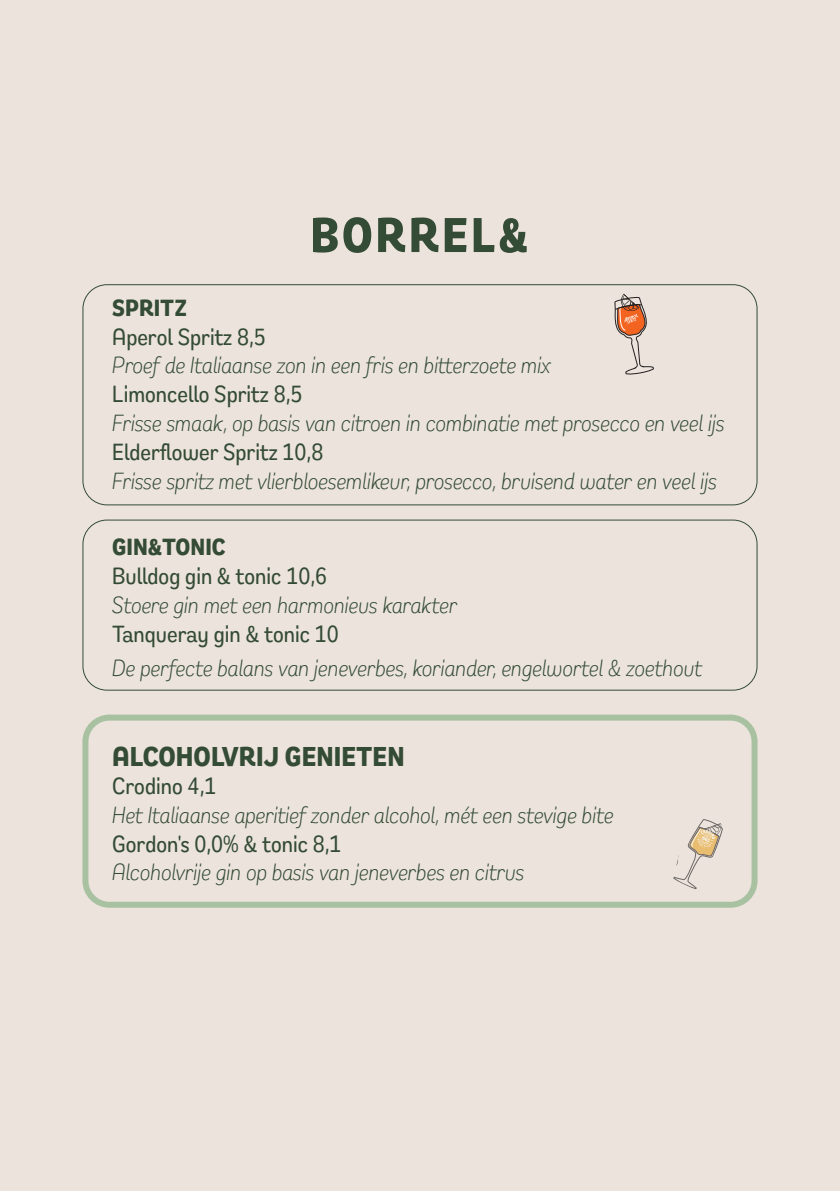
<style>
.page{position:relative;width:840px;height:1191px;background:#fff}
.page>*{position:absolute;margin:0;border:0;box-sizing:border-box;transform-origin:0 0}
.t1{font:700 50px "Remora Sans W1";letter-spacing:.05em;color:#344b36}
.t2{font:700 28px "Remora Sans W1";color:#344b36}
.t3{font:italic 300 24px "Remora Sans W1";color:#344b36}
.t4{font:500 24px "Remora Sans W1";color:#344b36}
.t5{font:700 24px "Remora Sans W1";color:#344b36}
</style>
<div class="page">
<div style="left:0;top:0;width:839px;height:1191px;background:#ece4dc"></div>
<div style="left:82px;top:714px;width:675px;height:193px;border:6px solid #a8c1a1;border-radius:24px"></div>
<svg style="left:673px;top:819px;width:49px;height:70px"></svg>
<svg style="left:614px;top:293px;width:39px;height:82px"></svg>
<div style="left:82px;top:284px;width:675px;height:221px;border:1px solid #344b36;border-radius:24px"></div>
<div style="left:82px;top:519px;width:675px;height:171px;border:1px solid #344b36;border-radius:24px"></div>
<p class="t1" style="left:310px;top:202px;width:219px">BORREL&amp;</p>
<p class="t5" style="left:112px;top:292px;width:76px">SPRITZ</p>
<p class="t4" style="left:112px;top:321px;width:155px">Aperol Spritz 8,5</p>
<p class="t3" style="left:112px;top:350px;width:439px">Proef de Italiaanse zon in een fris en bitterzoete mix</p>
<p class="t4" style="left:112px;top:379px;width:192px">Limoncello Spritz 8,5</p>
<p class="t3" style="left:112px;top:408px;width:613px">Frisse smaak, op basis van citroen in combinatie met prosecco en veel ijs</p>
<p class="t4" style="left:112px;top:436px;width:212px">Elderflower Spritz 10,8</p>
<p class="t3" style="left:112px;top:465px;width:606px">Frisse spritz met vlierbloesemlikeur, prosecco, bruisend water en veel ijs</p>
<p class="t5" style="left:112px;top:531px;width:115px">GIN&amp;TONIC</p>
<p class="t4" style="left:112px;top:561px;width:216px">Bulldog gin &amp; tonic 10,6</p>
<p class="t3" style="left:112px;top:590px;width:346px">Stoere gin met een harmonieus karakter</p>
<p class="t4" style="left:112px;top:618px;width:228px">Tanqueray gin &amp; tonic 10</p>
<p class="t3" style="left:112px;top:652px;width:591px">De perfecte balans van jeneverbes, koriander, engelwortel &amp; zoethout</p>
<p class="t2" style="left:112px;top:738px;width:294px">ALCOHOLVRIJ GENIETEN</p>
<p class="t4" style="left:112px;top:770px;width:106px">Crodino 4,1</p>
<p class="t3" style="left:112px;top:799px;width:502px">Het Italiaanse aperitief zonder alcohol, mét een stevige bite</p>
<p class="t4" style="left:112px;top:828px;width:231px">Gordon's 0,0% &amp; tonic 8,1</p>
<p class="t3" style="left:112px;top:857px;width:413px">Alcoholvrije gin op basis van jeneverbes en citrus</p>
</div>
